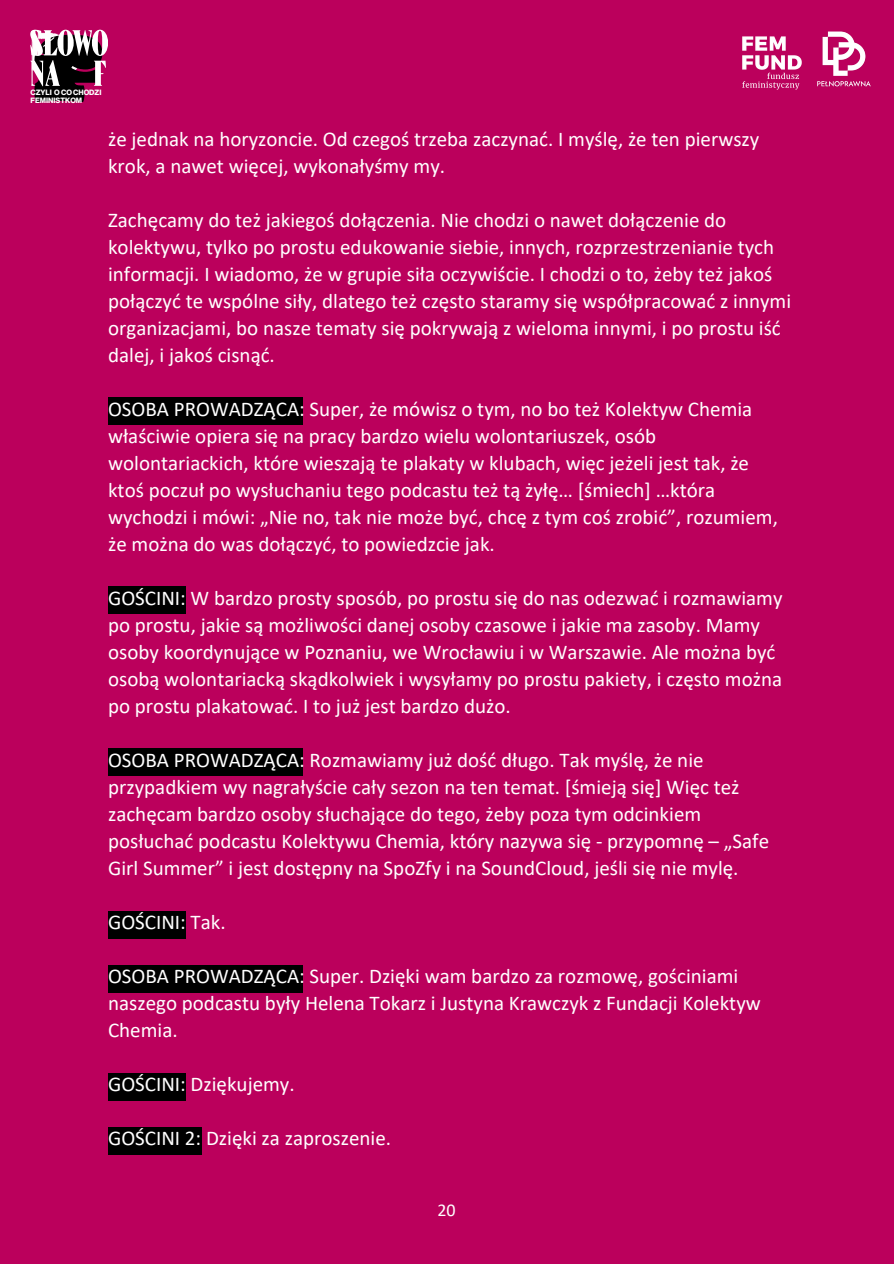
<style>
.page{position:relative;width:894px;height:1264px;background:#fff}
.page>*{position:absolute;margin:0;border:0;box-sizing:border-box;transform-origin:0 0}
.t1{font:21px/27px "Calibri";color:#fff}
.t2{font:18px "Calibri";color:#fff}
.t3{font:700 7.5px "Neue Haas Display";color:#fff}
</style>
<div class="page">
<div style="left:0;top:0;width:893px;height:1263px;background:#bb005c"></div>
<div style="left:108px;top:398px;width:195px;height:27px;background:#000"></div>
<div style="left:108px;top:749px;width:195px;height:27px;background:#000"></div>
<div style="left:108px;top:965px;width:195px;height:27px;background:#000"></div>
<div style="left:108px;top:1127px;width:93px;height:27px;background:#000"></div>
<div style="left:108px;top:587px;width:78px;height:27px;background:#000"></div>
<div style="left:108px;top:911px;width:78px;height:27px;background:#000"></div>
<div style="left:108px;top:1073px;width:78px;height:27px;background:#000"></div>
<svg style="left:30px;top:30px;width:78px;height:72px"></svg>
<img style="left:817px;top:31px;width:54px;height:56px">
<img style="left:742px;top:36px;width:60px;height:54px">
<h1 class="t3" style="left:30px;top:89px;width:72px">CZYLI O CO CHODZI</h1>
<h1 class="t3" style="left:30px;top:97px;width:53px">FEMINISTKOM</h1>
<p class="t1" style="left:108px;top:127px;width:652px">że jednak na horyzoncie. Od czegoś trzeba zaczynać. I myślę, że ten pierwszy krok, a nawet więcej, wykonałyśmy my.</p>
<p class="t1" style="left:108px;top:208px;width:684px">Zachęcamy do też jakiegoś dołączenia. Nie chodzi o nawet dołączenie do kolektywu, tylko po prostu edukowanie siebie, innych, rozprzestrzenianie tych informacji. I wiadomo, że w grupie siła oczywiście. I chodzi o to, żeby też jakoś połączyć te wspólne siły, dlatego też często staramy się współpracować z innymi organizacjami, bo nasze tematy się pokrywają z wieloma innymi, i po prostu iść dalej, i jakoś cisnąć.</p>
<p class="t1" style="left:108px;top:397px;width:671px">OSOBA PROWADZĄCA: Super, że mówisz o tym, no bo też Kolektyw Chemia właściwie opiera się na pracy bardzo wielu wolontariuszek, osób wolontariackich, które wieszają te plakaty w klubach, więc jeżeli jest tak, że ktoś poczuł po wysłuchaniu tego podcastu też tą żyłę… [śmiech] …która wychodzi i mówi: „Nie no, tak nie może być, chcę z tym coś zrobić”, rozumiem, że można do was dołączyć, to powiedzcie jak.</p>
<p class="t1" style="left:108px;top:586px;width:675px">GOŚCINI: W bardzo prosty sposób, po prostu się do nas odezwać i rozmawiamy po prostu, jakie są możliwości danej osoby czasowe i jakie ma zasoby. Mamy osoby koordynujące w Poznaniu, we Wrocławiu i w Warszawie. Ale można być osobą wolontariacką skądkolwiek i wysyłamy po prostu pakiety, i często można po prostu plakatować. I to już jest bardzo dużo.</p>
<p class="t1" style="left:108px;top:748px;width:662px">OSOBA PROWADZĄCA: Rozmawiamy już dość długo. Tak myślę, że nie przypadkiem wy nagrałyście cały sezon na ten temat. [śmieją się] Więc też zachęcam bardzo osoby słuchające do tego, żeby poza tym odcinkiem posłuchać podcastu Kolektywu Chemia, który nazywa się - przypomnę – „Safe Girl Summer” i jest dostępny na SpoZfy i na SoundCloud, jeśli się nie mylę.</p>
<p class="t1" style="left:108px;top:910px;width:119px">GOŚCINI: Tak.</p>
<p class="t1" style="left:108px;top:964px;width:654px">OSOBA PROWADZĄCA: Super. Dzięki wam bardzo za rozmowę, gościniami naszego podcastu były Helena Tokarz i Justyna Krawczyk z Fundacji Kolektyw<br>Chemia.</p>
<p class="t1" style="left:108px;top:1072px;width:188px">GOŚCINI: Dziękujemy.</p>
<h1 class="t1" style="left:108px;top:1126px;width:284px">GOŚCINI 2: Dzięki za zaproszenie.</h1>
<h1 class="t2" style="left:437px;top:1202px;width:20px">20</h1>
</div>
